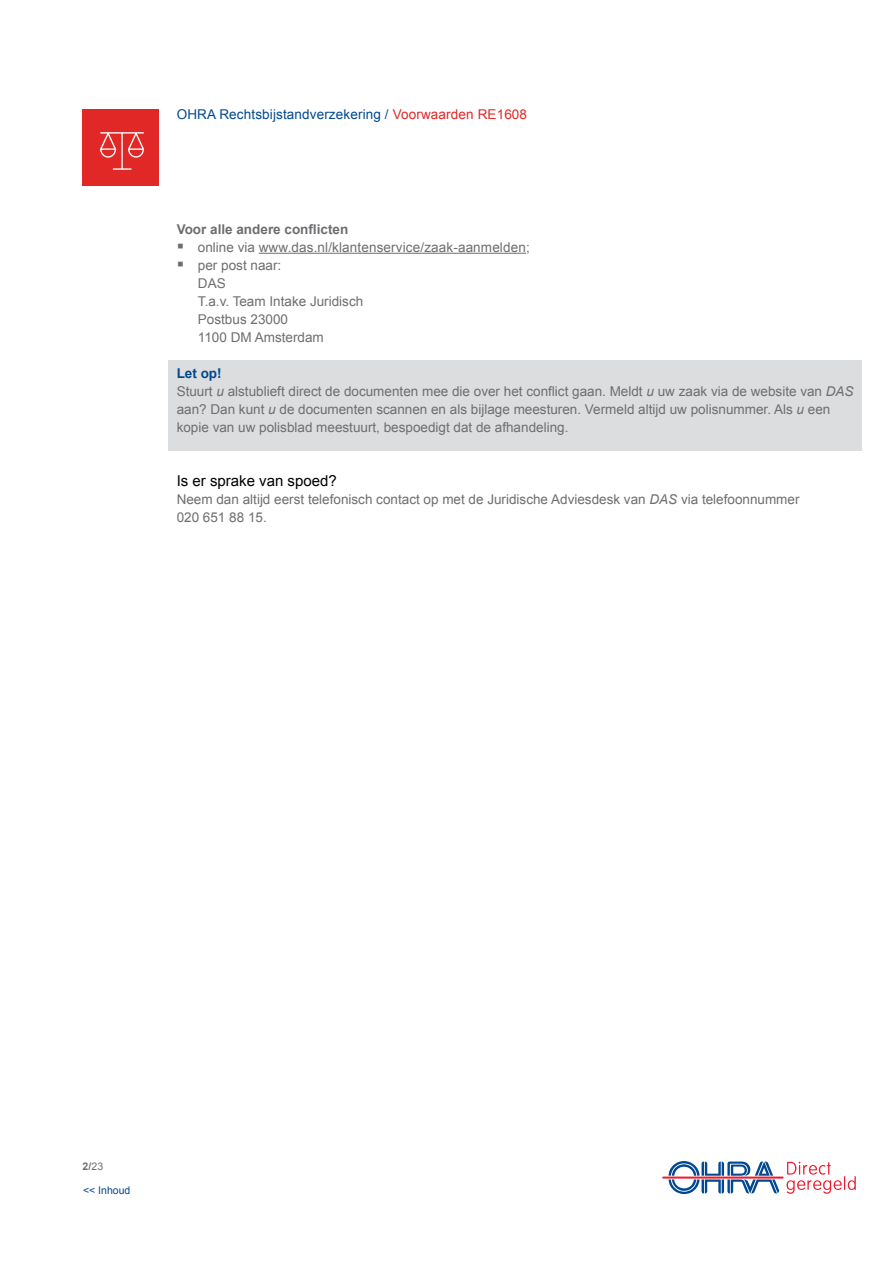
<style>
.page{position:relative;width:893px;height:1263px;background:#fff}
.page>*{position:absolute;margin:0;border:0;box-sizing:border-box;transform-origin:0 0}
.t1{font:15px "Arial";color:#000}
.t2{font:13.5px/18px "Arial";color:#6d6e71}
.t3{font:13.5px "Arial";letter-spacing:.01em;color:#004990}
.t4{font:700 13.5px "Arial";color:#6d6e71}
.t5{font:10.5px "Arial";color:#004990}
.t6{font:700 10.5px "Arial";color:#6d6e71}
.s1{color:#e12827}
.s2{font-size:21px}
.s3{font-weight:700;color:#004990}
.s4{font-style:italic}
.s5{font-weight:400}
</style>
<div class="page">
<div style="left:82px;top:110px;width:77px;height:76px;background:#e12827"></div>
<svg style="left:100px;top:132px;width:17px;height:26px"></svg>
<svg style="left:128px;top:132px;width:16px;height:26px"></svg>
<hr style="left:101px;top:132px;width:42px;height:2px;background:#fff">
<hr style="left:121px;top:133px;width:2px;height:36px;background:#fff">
<svg style="left:113px;top:168px;width:18px;height:2px"></svg>
<div style="left:168px;top:360px;width:694px;height:90px;background:#dcddde"></div>
<hr style="left:259px;top:253px;width:267px;height:1px;background:#6d6e71">
<hr style="left:662px;top:1176px;width:121px;height:2px;background:#ed1b2f">
<svg style="left:669px;top:1161px;width:110px;height:33px"></svg>
<svg style="left:787px;top:1162px;width:69px;height:32px"></svg>
<p class="t3" style="left:177px;top:106px;width:352px">OHRA Rechtsbijstandverzekering / <span class="s1">Voorwaarden RE1608</span></p>
<p class="t4" style="left:177px;top:220px;width:173px">Voor alle andere conflicten</p>
<p class="t2" style="left:177px;top:238px;width:355px"><span class="s2">▪</span> online via www.das.nl/klantenservice/zaak-aanmelden;</p>
<p class="t2" style="left:198px;top:256px;width:167px;text-indent:-21px"><span class="s2">▪</span> per post naar:<br>DAS<br>T.a.v. Team Intake Juridisch<br>Postbus 23000<br>1100 DM Amsterdam</p>
<p class="t2" style="left:177px;top:364px;width:678px"><span class="s3">Let op!<br></span>Stuurt <span class="s4">u</span> alstublieft direct de documenten mee die over het conflict gaan. Meldt <span class="s4">u</span> uw zaak via de website van <span class="s4">DAS </span>aan? Dan kunt <span class="s4">u</span> de documenten scannen en als bijlage meesturen. Vermeld altijd uw polisnummer. Als <span class="s4">u</span> een kopie van uw polisblad meestuurt, bespoedigt dat de afhandeling.</p>
<p class="t1" style="left:177px;top:471px;width:162px">Is er sprake van spoed?</p>
<p class="t2" style="left:177px;top:490px;width:624px">Neem dan altijd eerst telefonisch contact op met de Juridische Adviesdesk van <span class="s4">DAS</span> via telefoonnummer<br>020 651 88 15.</p>
<p class="t6" style="left:82px;top:1159px;width:22px">2/<span class="s5">23</span></p>
<p class="t5" style="left:83px;top:1183px;width:49px">&lt;&lt; Inhoud</p>
</div>
